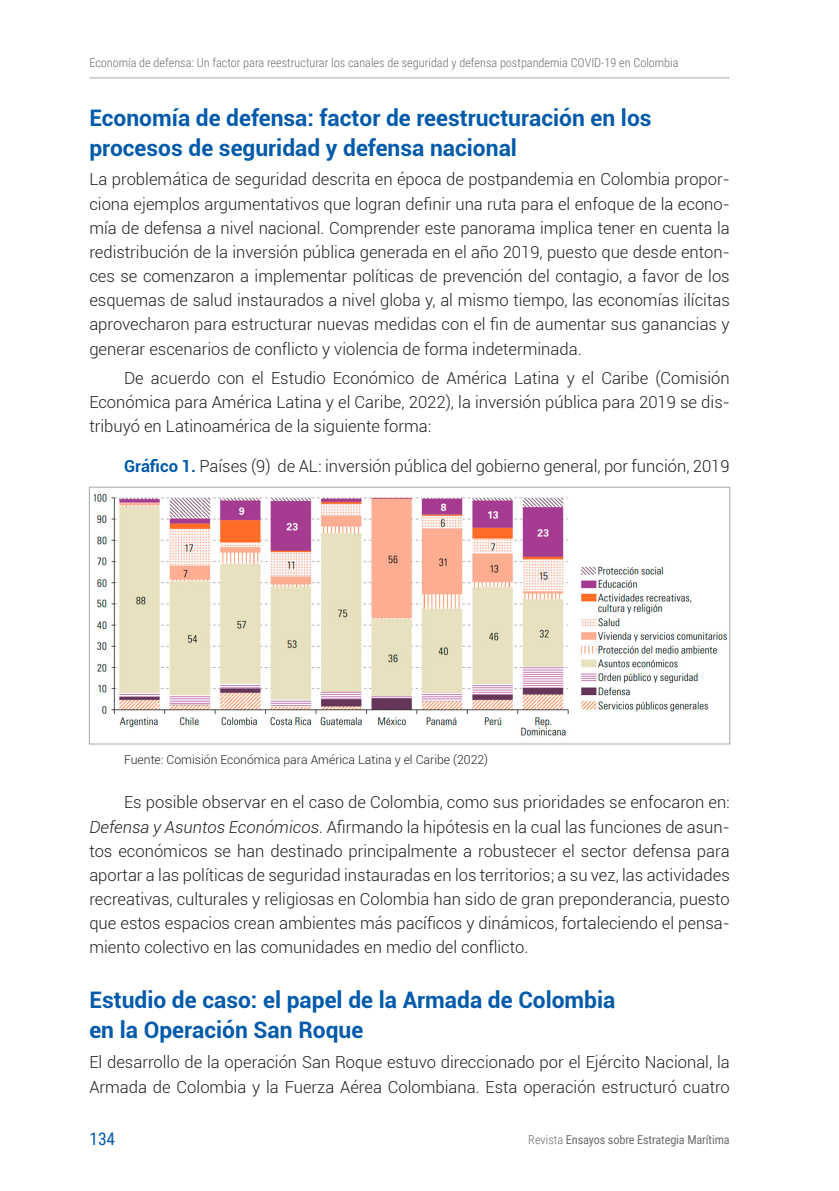
<style>
.page{position:relative;width:839px;height:1191px;background:#fff}
.page>*{position:absolute;margin:0;border:0;box-sizing:border-box;transform-origin:0 0}
.TITULOS_1_NIVEL{font:700 22.75px/29.8px "Roboto";color:#015aaa}
.t1{font:17.5px "Roboto Condensed";color:#015aaa}
.PARRAFOS{font:300 16.62px/24.2px "Roboto";color:#231f20;text-align:justify}
.PRIMER_PARRAFO{font:300 16.62px/24.2px "Roboto";color:#231f20;text-align:justify}
.t2{font:300 12.25px "Roboto Condensed";color:#6c6d70}
.FUENTE_OK{font:300 12.25px "Roboto";color:#231f20}
.t3{font:12.25px "Roboto Condensed";letter-spacing:-.01em;color:#6c6d70}
.s1{font-weight:700;color:#015aaa}
.s2{font-style:italic}
.s3{font-weight:300}
</style>
<div class="page">
<hr style="left:89px;top:77px;width:640px;height:1px;background:#a8a9ad">
<img style="left:94px;top:493px;width:633px;height:243px">
<div style="left:89px;top:487px;width:641px;height:257px;border:1px solid #a8a9ad"></div>
<p class="t2" style="left:89px;top:54px;width:590px">Economía de defensa: Un factor para reestructurar los canales de seguridad y defensa postpandemia COVID-19 en Colombia</p>
<p class="TITULOS_1_NIVEL" style="left:89px;top:102px;width:563px">Economía de defensa: factor de reestructuración en los procesos de seguridad y defensa nacional</p>
<p class="PRIMER_PARRAFO" style="left:89px;top:167px;width:641px">La problemática de seguridad descrita en época de postpandemia en Colombia propor&shy;ciona ejemplos argumentativos que logran definir una ruta para el enfoque de la econo&shy;mía de defensa a nivel nacional. Comprender este panorama implica tener en cuenta la redistribución de la inversión pública generada en el año 2019, puesto que desde enton&shy;ces se comenzaron a implementar políticas de prevención del contagio, a favor de los esquemas de salud instaurados a nivel globa y, al mismo tiempo, las economías ilícitas aprovecharon para estructurar nuevas medidas con el fin de aumentar sus ganancias y generar escenarios de conflicto y violencia de forma indeterminada.</p>
<p class="PARRAFOS" style="left:89px;top:365px;width:641px;text-indent:35px">De acuerdo con el Estudio Económico de América Latina y el Caribe (Comisión Económica para América Latina y el Caribe, 2022), la inversión pública para 2019 se dis&shy;tribuyó en Latinoamérica de la siguiente forma:</p>
<p class="PARRAFOS" style="left:124px;top:454px;width:607px"><span class="s1">Gráfico 1.</span> Países (9) de AL: inversión pública del gobierno general, por función, 2019</p>
<p class="FUENTE_OK" style="left:124px;top:751px;width:365px">Fuente: Comisión Económica para América Latina y el Caribe (2022)</p>
<p class="PARRAFOS" style="left:89px;top:790px;width:641px;text-indent:35px">Es posible observar en el caso de Colombia, como sus prioridades se enfocaron en:<br><span class="s2">Defensa y Asuntos Económicos</span>. Afirmando la hipótesis en la cual las funciones de asun&shy;tos económicos se han destinado principalmente a robustecer el sector defensa para aportar a las políticas de seguridad instauradas en los territorios; a su vez, las actividades recreativas, culturales y religiosas en Colombia han sido de gran preponderancia, puesto que estos espacios crean ambientes más pacíficos y dinámicos, fortaleciendo el pensa&shy;miento colectivo en las comunidades en medio del conflicto.</p>
<p class="TITULOS_1_NIVEL" style="left:89px;top:984px;width:527px">Estudio de caso: el papel de la Armada de Colombia en la Operación San Roque</p>
<p class="PRIMER_PARRAFO" style="left:89px;top:1049px;width:641px">El desarrollo de la operación San Roque estuvo direccionado por el Ejército Nacional, la<br>Armada de Colombia y la Fuerza Aérea Colombiana. Esta operación estructuró cuatro</p>
<p class="t1" style="left:89px;top:1126px;width:27px">134</p>
<p class="t3" style="left:528px;top:1131px;width:203px"><span class="s3">Revista</span> Ensayos sobre Estrategia Marítima</p>
</div>
